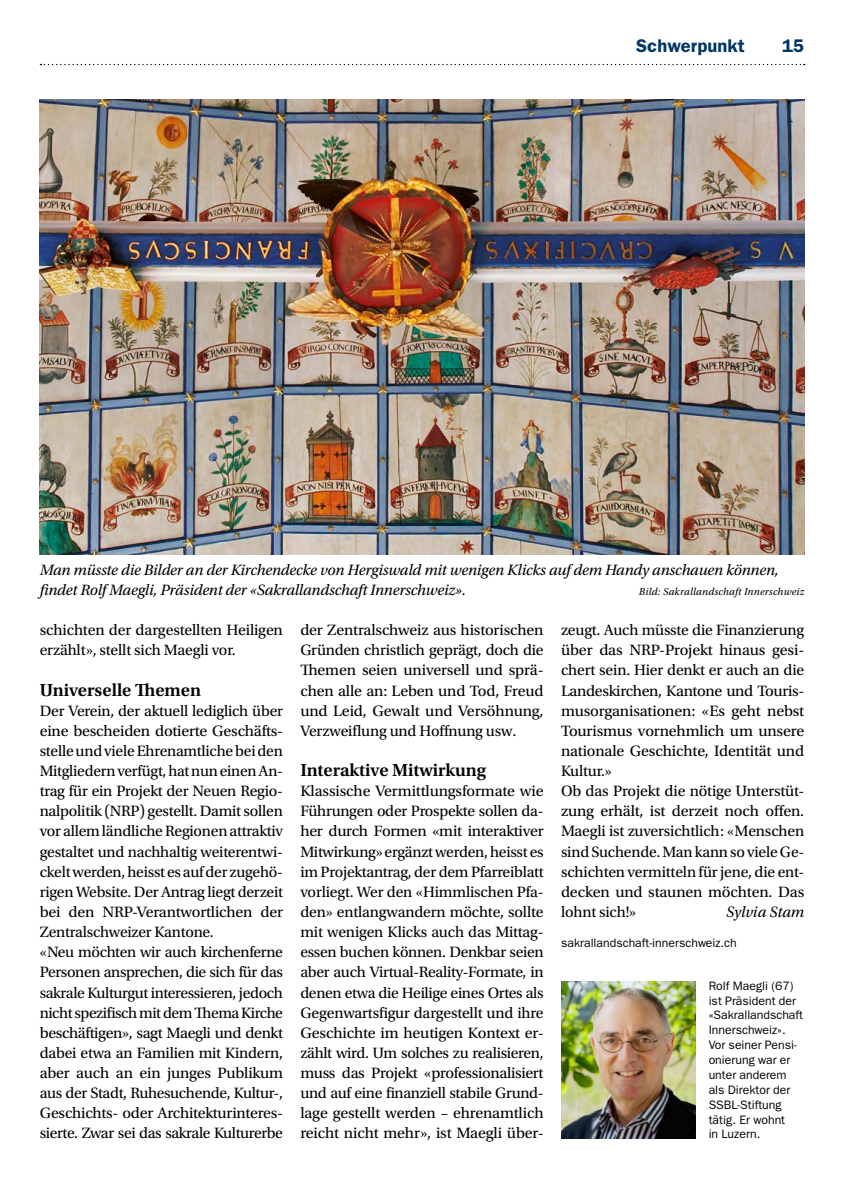
<style>
.page{position:relative;width:844px;height:1191px;background:#fff}
.page>*{position:absolute;margin:0;border:0;box-sizing:border-box;transform-origin:0 0}
.t1{font:600 18.38px "Utopia Std";color:#000}
.t2{font:600 18.38px "ITC Franklin Gothic Std";letter-spacing:.005em;color:#003664}
.t3{font:15.75px/20.1px "Utopia Std";letter-spacing:-.015em;color:#000}
.t4{font:italic 15.75px/20.1px "Utopia Std";letter-spacing:-.01em;color:#000}
.t5{font:12.25px/14.9px "ITC Franklin Gothic Std";color:#000}
.t6{font:italic 10.5px "Utopia Std";letter-spacing:.02em;color:#000}
</style>
<div class="page">
<svg style="left:40px;top:64px;width:764px;height:1px"></svg>
<img style="left:40px;top:99px;width:764px;height:455px">
<img style="left:561px;top:981px;width:133px;height:157px">
<p class="t2" style="left:636px;top:35px;width:110px">Schwerpunkt</p>
<p class="t2" style="left:781px;top:35px;width:24px">15</p>
<p class="t4" style="left:40px;top:560px;width:740px">Man müsste die Bilder an der Kirchendecke von Hergiswald mit wenigen Klicks auf dem Handy anschauen können, findet Rolf Maegli, Präsident der «Sakrallandschaft Innerschweiz».</p>
<p class="t6" style="left:638px;top:585px;width:167px">Bild: Sakrallandschaft Innerschweiz</p>
<p class="t3" style="left:40px;top:620px;width:245px">schichten der dargestellten Heiligen erzählt», stellt sich Maegli vor.</p>
<p class="t1" style="left:40px;top:679px;width:163px">Universelle Themen</p>
<p class="t3" style="left:40px;top:700px;width:245px">Der Verein, der aktuell lediglich über eine bescheiden dotierte Geschäfts&shy;stelle und viele Ehrenamtliche bei den Mitgliedern verfügt, hat nun einen An&shy;trag für ein Projekt der Neuen Regio&shy;nalpolitik (NRP) gestellt. Damit sollen vor allem ländliche Regionen attraktiv gestaltet und nachhaltig weiterentwi&shy;ckelt werden, heisst es auf der zugehö&shy;rigen Website. Der Antrag liegt derzeit bei den NRP-Verantwortlichen der Zentralschweizer Kantone.<br>«Neu möchten wir auch kirchenferne Personen ansprechen, die sich für das sakrale Kulturgut interessieren, jedoch nicht spezifisch mit dem Thema Kirche beschäftigen», sagt Maegli und denkt dabei etwa an Familien mit Kindern, aber auch an ein junges Publikum aus der Stadt, Ruhesuchende, Kultur-, Geschichts- oder Architekturinteres&shy;sierte. Zwar sei das sakrale Kulturerbe</p>
<p class="t3" style="left:300px;top:620px;width:245px;text-align:justify">der Zentralschweiz aus historischen Gründen christlich geprägt, doch die Themen seien universell und sprä&shy;chen alle an: Leben und Tod, Freud und Leid, Gewalt und Ver söhnung, Verzweiflung und Hoffnung usw.</p>
<p class="t1" style="left:300px;top:759px;width:187px">Interaktive Mitwirkung</p>
<p class="t3" style="left:300px;top:781px;width:245px;text-align:justify">Klassische Vermittlungsformate wie Führungen oder Prospekte sollen da&shy;her durch Formen «mit interaktiver Mitwirkung» ergänzt werden, heisst es im Projektantrag, der dem Pfarreiblatt vorliegt. Wer den «Himmlischen Pfa&shy;den» entlangwandern möchte, sollte mit wenigen Klicks auch das Mittag&shy;essen buchen können. Denkbar seien aber auch Virtual-Reality-Formate, in denen etwa die Heilige eines Ortes als Gegenwartsfigur dargestellt und ihre Geschichte im heutigen Kontext er&shy;zählt wird. Um solches zu realisieren, muss das Projekt «professionalisiert und auf eine finanziell stabile Grund&shy;lage gestellt werden – ehrenamtlich reicht nicht mehr», ist Maegli über-</p>
<p class="t3" style="left:561px;top:620px;width:245px">zeugt. Auch müsste die Finanzierung über das NRP-Projekt hinaus gesi&shy;chert sein. Hier denkt er auch an die<br>Landeskirchen, Kantone und Touris&shy;musorganisationen: «Es geht nebst<br>Tourismus vornehmlich um unsere nationale Geschichte, Identität und<br>Kultur.»<br>Ob das Projekt die nötige Unterstüt&shy;zung erhält, ist derzeit noch offen.<br>Maegli ist zuversichtlich: «Menschen sind Suchende. Man kann so viele Ge&shy;schichten vermitteln für jene, die ent&shy;decken und staunen möchten. Das lohnt sich!»</p>
<p class="t4" style="left:726px;top:902px;width:80px">Sylvia Stam</p>
<p class="t5" style="left:561px;top:935px;width:177px">sakrallandschaft-innerschweiz.ch</p>
<p class="t5" style="left:708px;top:978px;width:96px">Rolf Maegli (67) ist Präsident der «Sakrallandschaft<br>Innerschweiz».<br>Vor seiner Pensi&shy;onierung war er unter anderem als Direktor der<br>SSBL-Stiftung tätig. Er wohnt<br>in Luzern.</p>
</div>
